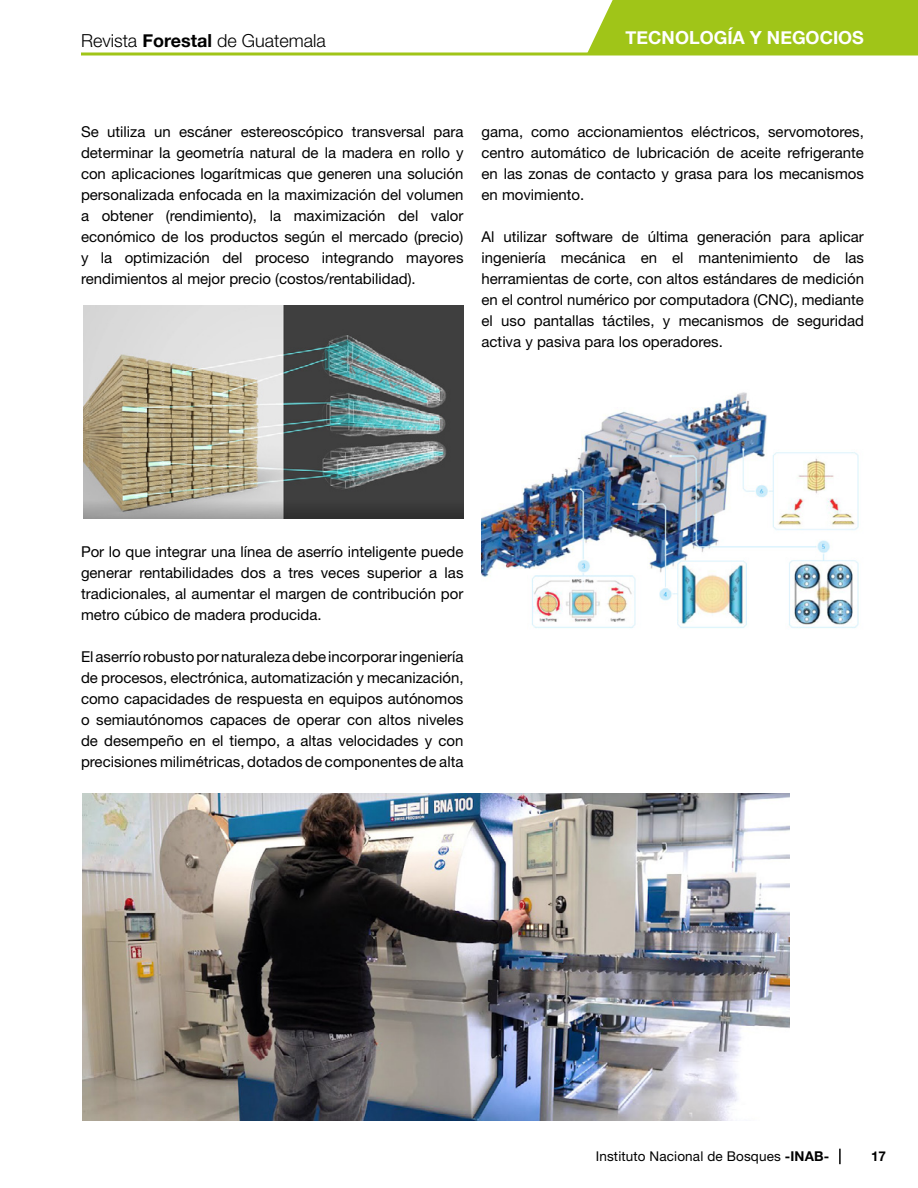
<style>
.page{position:relative;width:918px;height:1188px;background:#fff}
.page>*{position:absolute;margin:0;border:0;box-sizing:border-box;transform-origin:0 0}
.t1{font:300 18px "Helvetica Neue LT Std";color:#000}
.t2{font:700 18px "Helvetica Neue";color:#fff}
.t3{font:15px/21px "Helvetica Neue LT Std";color:#000;text-align:justify}
.t4{font:13.5px "Helvetica Neue LT Std";letter-spacing:.01em;color:#000}
.t5{font:700 13.5px "Helvetica Neue";color:#000}
.s1{font-family:"Helvetica Neue";font-weight:700}
</style>
<div class="page">
<div style="left:588px;top:0;width:330px;height:52px;background:#a0c518"></div>
<svg style="left:81px;top:52px;width:837px;height:4px;background:#b2d046"></svg>
<svg style="left:839px;top:1149px;width:2px;height:15px"></svg>
<img style="left:82px;top:794px;width:707px;height:326px">
<img style="left:84px;top:305px;width:379px;height:213px">
<img style="left:481px;top:392px;width:378px;height:236px">
<p class="t1" style="left:81px;top:30px;width:246px">Revista <span class="s1">Forestal</span> de Guatemala</p>
<p class="t2" style="left:626px;top:26px;width:240px">TECNOLOGÍA Y NEGOCIOS</p>
<p class="t3" style="left:81px;top:121px;width:384px">Se utiliza un escáner estereoscópico transversal para determinar la geometría natural de la madera en rollo y con aplicaciones logarítmicas que generen una solución personalizada enfocada en la maximización del volumen a obtener (rendimiento), la maximización del valor económico de los productos según el mercado (precio) y la optimización del proceso integrando mayores rendimientos al mejor precio (costos/rentabilidad).</p>
<p class="t3" style="left:482px;top:121px;width:384px">gama, como accionamientos eléctricos, servomotores, centro automático de lubricación de aceite refrigerante en las zonas de contacto y grasa para los mecanismos en movimiento.</p>
<p class="t3" style="left:482px;top:226px;width:384px">Al utilizar software de última generación para aplicar ingeniería mecánica en el mantenimiento de las herramientas de corte, con altos estándares de medición en el control numérico por computadora (CNC), mediante el uso pantallas táctiles, y mecanismos de seguridad activa y pasiva para los operadores.</p>
<p class="t3" style="left:81px;top:541px;width:384px">Por lo que integrar una línea de aserrío inteligente puede generar rentabilidades dos a tres veces superior a las tradicionales, al aumentar el margen de contribución por metro cúbico de madera producida.</p>
<p class="t3" style="left:81px;top:646px;width:384px">El aserrío robusto por naturaleza debe incorporar ingeniería de procesos, electrónica, automatización y mecanización, como capacidades de respuesta en equipos autónomos o semiautónomos capaces de operar con altos niveles de desempeño en el tiempo, a altas velocidades y con precisiones milimétricas, dotados de componentes de alta</p>
<p class="t4" style="left:596px;top:1148px;width:235px">Instituto Nacional de Bosques <span class="s1">-INAB-</span></p>
<p class="t5" style="left:871px;top:1148px;width:17px">17</p>
</div>
